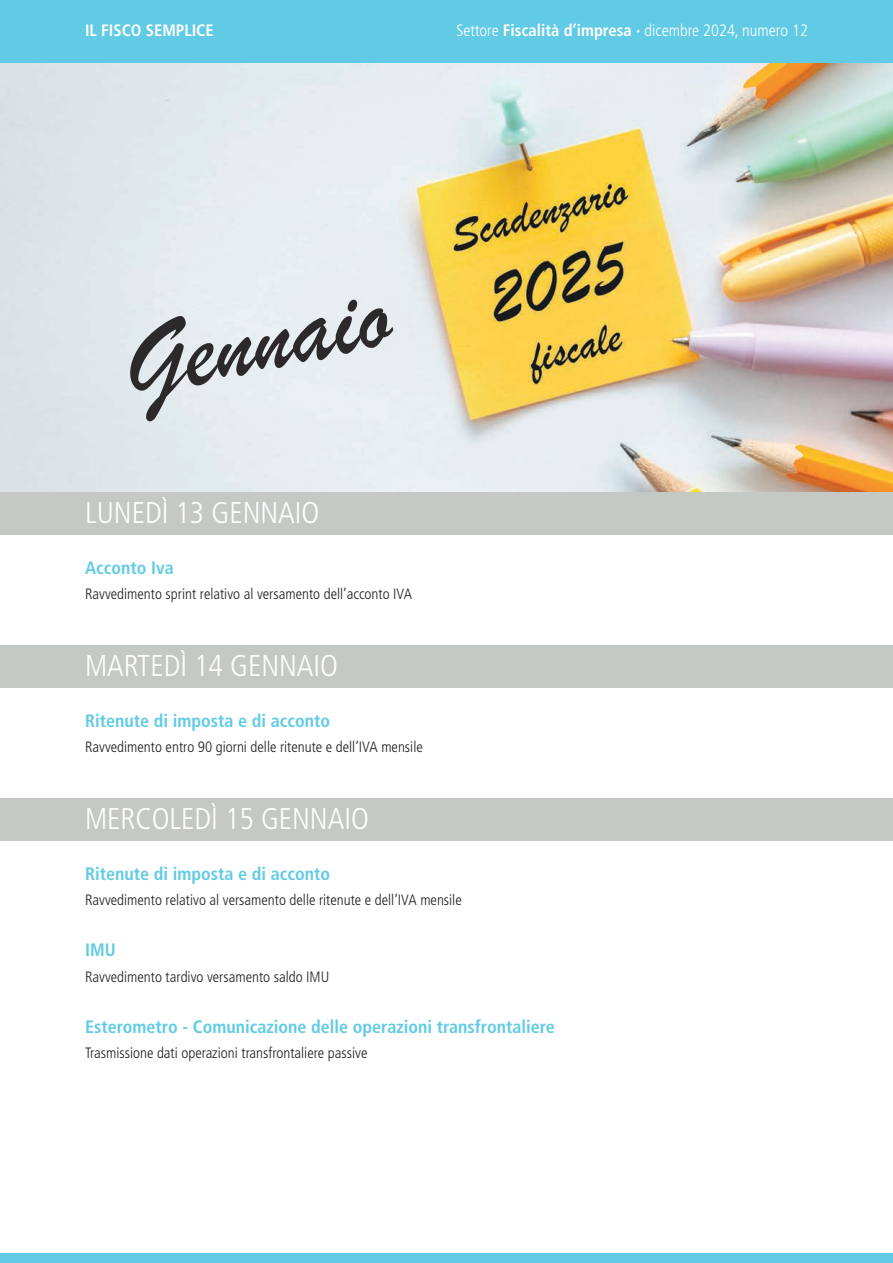
<style>
.page{position:relative;width:893px;height:1263px;background:#fff}
.page>*{position:absolute;margin:0;border:0;box-sizing:border-box;transform-origin:0 0}
.t1{font:106.65px "Brush Script";color:#231f20}
.t2{font:300 condensed 30px "Frutiger LT Std";color:#fff}
.t3{font:700 condensed 18px "Frutiger LT Std";color:#61cbe5}
.t4{font:300 condensed 16.5px "Frutiger LT Std";color:#fff}
.t5{font:700 condensed 16.5px "Frutiger LT Std";color:#fff}
.t6{font:300 condensed 15px "Frutiger LT Std";color:#231f20}
.s1{font-weight:700}
</style>
<div class="page">
<div style="left:0;top:0;width:893px;height:64px;background:#61cbe5"></div>
<div style="left:0;top:1252px;width:893px;height:11px;background:#61cbe5"></div>
<img style="left:0;top:64px;width:893px;height:428px">
<div style="left:0;top:492px;width:893px;height:43px;background:#c5c9c5"></div>
<div style="left:0;top:645px;width:893px;height:43px;background:#c5c9c5"></div>
<div style="left:0;top:798px;width:893px;height:43px;background:#c5c9c5"></div>
<p class="t5" style="left:85px;top:20px;width:130px">IL FISCO SEMPLICE</p>
<p class="t4" style="left:456px;top:21px;width:353px">Settore <span class="s1">Fiscalità d’impresa ·</span> dicembre 2024, numero 12</p>
<h1 class="t1" style="left:109px;top:298px;width:271px;rotate:-12deg">Gennaio</h1>
<h2 class="t2" style="left:85px;top:495px;width:236px">LUNEDÌ 13 GENNAIO</h2>
<p class="t3" style="left:85px;top:557px;width:90px">Acconto Iva</p>
<p class="t6" style="left:85px;top:586px;width:328px">Ravvedimento sprint relativo al versamento dell’acconto IVA</p>
<h2 class="t2" style="left:85px;top:648px;width:255px">MARTEDÌ 14 GENNAIO</h2>
<p class="t3" style="left:85px;top:710px;width:247px">Ritenute di imposta e di acconto</p>
<p class="t6" style="left:85px;top:739px;width:339px">Ravvedimento entro 90 giorni delle ritenute e dell’IVA mensile</p>
<h2 class="t2" style="left:85px;top:801px;width:285px">MERCOLEDÌ 15 GENNAIO</h2>
<p class="t3" style="left:85px;top:863px;width:247px">Ritenute di imposta e di acconto</p>
<p class="t6" style="left:85px;top:892px;width:378px">Ravvedimento relativo al versamento delle ritenute e dell’IVA mensile</p>
<p class="t3" style="left:85px;top:939px;width:32px">IMU</p>
<p class="t6" style="left:85px;top:968px;width:246px">Ravvedimento tardivo versamento saldo IMU</p>
<p class="t3" style="left:85px;top:1016px;width:471px">Esterometro - Comunicazione delle operazioni transfrontaliere</p>
<p class="t6" style="left:85px;top:1045px;width:284px">Trasmissione dati operazioni transfrontaliere passive</p>
</div>
